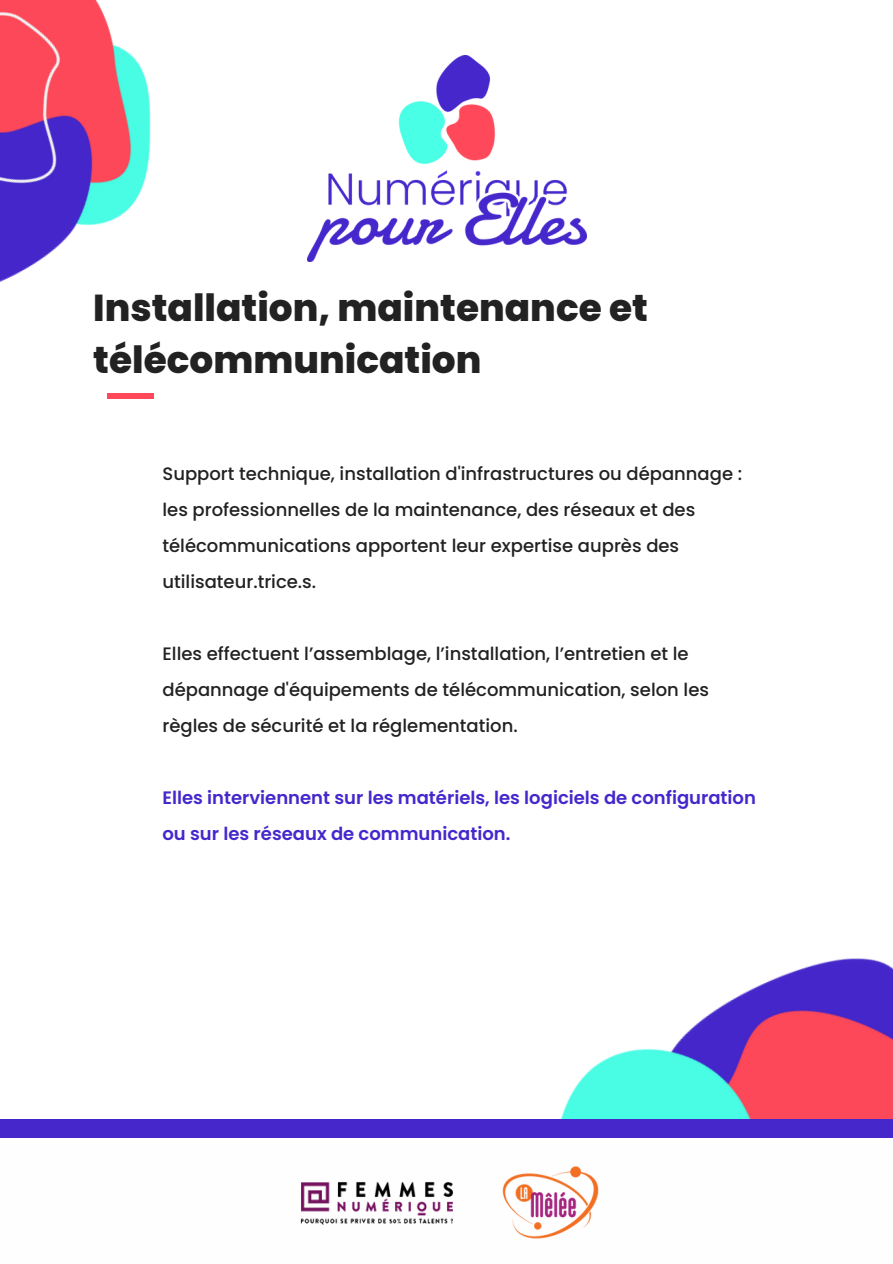
<style>
.page{position:relative;width:893px;height:1264px;background:#fff}
.page>*{position:absolute;margin:0;border:0;box-sizing:border-box;transform-origin:0 0}
.t1{font:800 37.5px/51.8px "Poppins";color:#222}
.t2{font:500 18px/36px "Poppins";color:#222}
.t3{font:600 18px/36px "Poppins";color:#4527cc}
</style>
<div class="page">
<img style="left:560px;top:958px;width:332px;height:161px">
<div style="left:0;top:1119px;width:892px;height:120px;background:#4527cc"></div>
<div style="left:0;top:1137px;width:892px;height:125px;background:#fefefe"></div>
<img style="left:300px;top:1182px;width:153px;height:43px">
<img style="left:502px;top:1166px;width:97px;height:73px">
<img style="left:307px;top:56px;width:279px;height:205px">
<div style="left:108px;top:393px;width:46px;height:5px;background:#ff495a"></div>
<img style="left:0;top:0;width:151px;height:282px">
<p class="t1" style="left:93px;top:282px;width:556px">Installation, maintenance et télécommunication</p>
<p class="t2" style="left:162px;top:455px;width:581px">Support technique, installation d'infrastructures ou dépannage : les professionnelles de la maintenance, des réseaux et des télécommunications apportent leur expertise auprès des utilisateur.trice.s.</p>
<p class="t2" style="left:162px;top:635px;width:548px">Elles effectuent l’assemblage, l’installation, l’entretien et le dépannage d'équipements de télécommunication, selon les règles de sécurité et la réglementation.</p>
<p class="t3" style="left:162px;top:779px;width:595px">Elles interviennent sur les matériels, les logiciels de configuration ou sur les réseaux de communication.</p>
</div>
